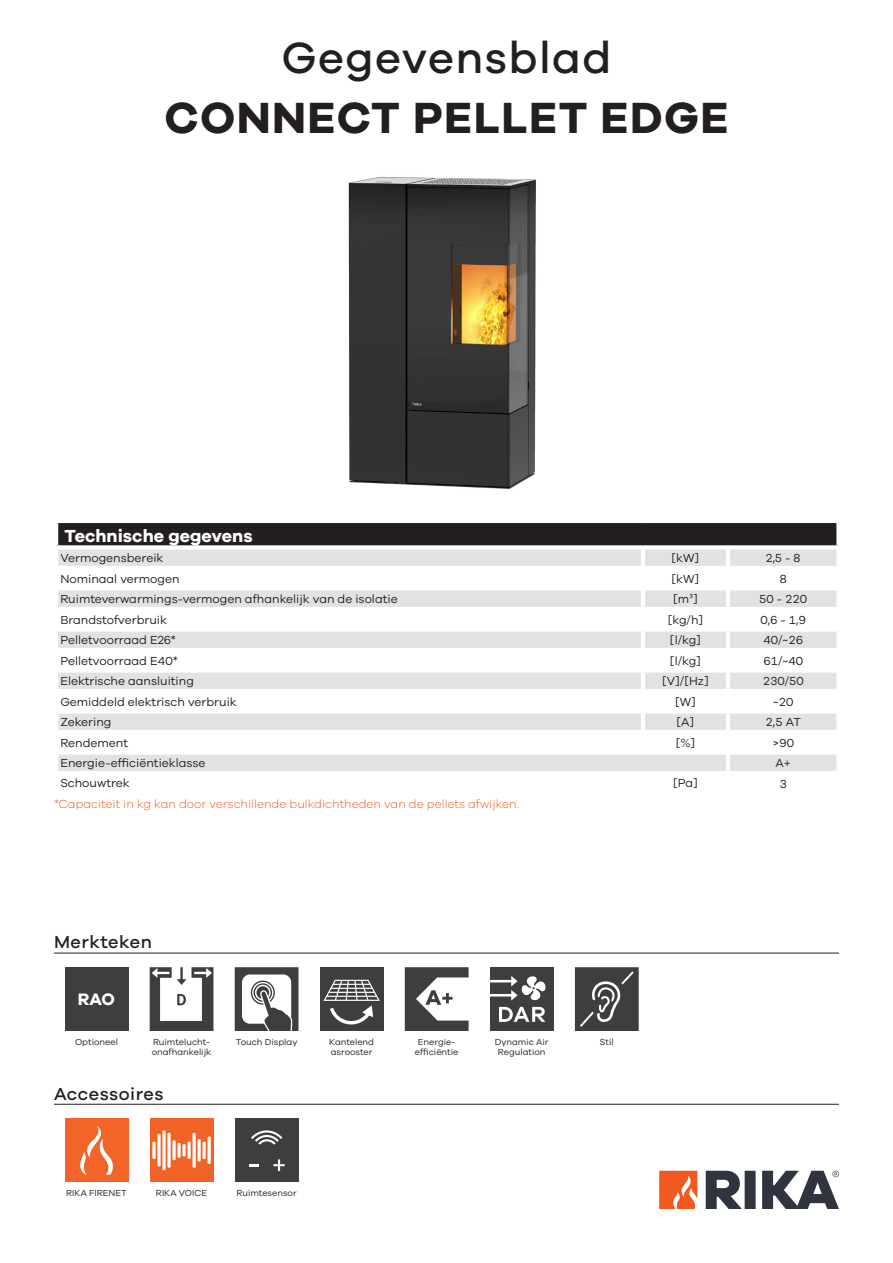
<style>
.page{position:relative;width:893px;height:1263px;background:#fff}
.page>*{position:absolute;margin:0;border:0;box-sizing:border-box;transform-origin:0 0}
.CH_-_CoverHeader{font:700 45px "Galano Grotesque";letter-spacing:.03em;color:#231f20}
.Datenblatt_Schriftzu{font:500 45px "Galano Grotesque";letter-spacing:.03em;color:#231f20}
.H2_-_SubHeader_Fixed{font:500 18px "Galano Grotesque";letter-spacing:.03em;color:#231f20}
.Standard_Header_left{font:700 18px "Galano Grotesque";color:#fff}
.t1{font:700 17.1px "Galano Grotesque";color:#fff}
.Standard_BodyText{font:12px "Galano Grotesque";color:#231f20}
.t2{font:300 12px "Galano Grotesque";color:#f15921}
.Standard_Data{font:12px "Galano Grotesque";color:#231f20}
.Standard_BodyText-2{font:9px/10.8px "Galano Grotesque";color:#231f20}
.s1{font-family:"Minion Pro"}
</style>
<div class="page">
<hr style="left:54px;top:953px;width:785px;height:1px;background:#231f20">
<div style="left:65px;top:967px;width:63px;height:64px;background:#3e3e3f"></div>
<svg style="left:150px;top:967px;width:63px;height:64px"></svg>
<svg style="left:235px;top:967px;width:63px;height:64px"></svg>
<div style="left:320px;top:967px;width:64px;height:64px;background:#3e3e3f"></div>
<svg style="left:323px;top:980px;width:57px;height:44px"></svg>
<svg style="left:405px;top:967px;width:64px;height:64px"></svg>
<div style="left:490px;top:967px;width:64px;height:64px;background:#3e3e3f"></div>
<svg style="left:490px;top:976px;width:55px;height:46px"></svg>
<svg style="left:575px;top:967px;width:64px;height:64px;background:#535354"></svg>
<hr style="left:54px;top:1104px;width:785px;height:1px;background:#231f20">
<div style="left:65px;top:1118px;width:63px;height:64px;background:#f26428"></div>
<svg style="left:80px;top:1126px;width:33px;height:49px"></svg>
<div style="left:150px;top:1118px;width:63px;height:64px;background:#f16327"></div>
<svg style="left:152px;top:1141px;width:4px;height:18px"></svg>
<svg style="left:157px;top:1134px;width:4px;height:32px"></svg>
<svg style="left:162px;top:1130px;width:4px;height:40px"></svg>
<svg style="left:167px;top:1133px;width:4px;height:35px"></svg>
<svg style="left:172px;top:1140px;width:4px;height:20px"></svg>
<svg style="left:177px;top:1143px;width:4px;height:15px"></svg>
<svg style="left:182px;top:1144px;width:4px;height:12px"></svg>
<svg style="left:187px;top:1141px;width:4px;height:18px"></svg>
<svg style="left:192px;top:1133px;width:4px;height:35px"></svg>
<hr style="left:198px;top:1139px;width:3px;height:22px;background:#fff">
<hr style="left:203px;top:1141px;width:3px;height:18px;background:#fff">
<hr style="left:208px;top:1136px;width:3px;height:28px;background:#fff">
<div style="left:235px;top:1118px;width:63px;height:64px;background:#3e3e3f"></div>
<svg style="left:250px;top:1164px;width:9px;height:2px"></svg>
<svg style="left:273px;top:1159px;width:12px;height:12px"></svg>
<svg style="left:251px;top:1130px;width:32px;height:15px"></svg>
<div style="left:56px;top:521px;width:782px;height:26px;background:#231f20"></div>
<div style="left:58px;top:549px;width:778px;height:17px;background:#e1e2e4"></div>
<svg style="left:58px;top:591px;width:778px;height:180px;fill:#e1e2e4"></svg>
<hr style="left:54px;top:519px;width:589px;height:4px;background:#fff">
<hr style="left:54px;top:523px;width:4px;height:22px;background:#fff">
<hr style="left:643px;top:519px;width:85px;height:4px;background:#fff">
<hr style="left:728px;top:519px;width:113px;height:4px;background:#fff">
<div style="left:836px;top:523px;width:5px;height:22px;background:#fff"></div>
<svg style="left:56px;top:545px;width:587px;height:2px"></svg>
<svg style="left:643px;top:545px;width:85px;height:2px"></svg>
<hr style="left:641px;top:549px;width:4px;height:17px;background:#fff">
<svg style="left:728px;top:545px;width:111px;height:2px"></svg>
<hr style="left:726px;top:549px;width:4px;height:17px;background:#fff">
<hr style="left:641px;top:591px;width:4px;height:16px;background:#fff">
<hr style="left:726px;top:591px;width:4px;height:16px;background:#fff">
<hr style="left:54px;top:607px;width:589px;height:4px;background:#fff">
<hr style="left:643px;top:607px;width:85px;height:4px;background:#fff">
<hr style="left:641px;top:611px;width:4px;height:16px;background:#fff">
<hr style="left:728px;top:607px;width:113px;height:4px;background:#fff">
<hr style="left:726px;top:611px;width:4px;height:16px;background:#fff">
<div style="left:54px;top:627px;width:589px;height:5px;background:#fff"></div>
<div style="left:643px;top:627px;width:85px;height:5px;background:#fff"></div>
<hr style="left:641px;top:632px;width:4px;height:16px;background:#fff">
<div style="left:728px;top:627px;width:113px;height:5px;background:#fff"></div>
<hr style="left:726px;top:632px;width:4px;height:16px;background:#fff">
<hr style="left:54px;top:648px;width:589px;height:4px;background:#fff">
<hr style="left:643px;top:648px;width:85px;height:4px;background:#fff">
<hr style="left:641px;top:652px;width:4px;height:16px;background:#fff">
<hr style="left:728px;top:648px;width:113px;height:4px;background:#fff">
<hr style="left:726px;top:652px;width:4px;height:16px;background:#fff">
<div style="left:54px;top:668px;width:589px;height:5px;background:#fff"></div>
<div style="left:643px;top:668px;width:85px;height:5px;background:#fff"></div>
<hr style="left:641px;top:673px;width:4px;height:16px;background:#fff">
<div style="left:728px;top:668px;width:113px;height:5px;background:#fff"></div>
<hr style="left:726px;top:673px;width:4px;height:16px;background:#fff">
<hr style="left:54px;top:689px;width:589px;height:4px;background:#fff">
<hr style="left:643px;top:689px;width:85px;height:4px;background:#fff">
<hr style="left:641px;top:693px;width:4px;height:16px;background:#fff">
<hr style="left:728px;top:689px;width:113px;height:4px;background:#fff">
<hr style="left:726px;top:693px;width:4px;height:16px;background:#fff">
<div style="left:54px;top:709px;width:589px;height:5px;background:#fff"></div>
<div style="left:643px;top:709px;width:85px;height:5px;background:#fff"></div>
<hr style="left:641px;top:714px;width:4px;height:16px;background:#fff">
<div style="left:728px;top:709px;width:113px;height:5px;background:#fff"></div>
<hr style="left:726px;top:714px;width:4px;height:16px;background:#fff">
<hr style="left:54px;top:730px;width:589px;height:4px;background:#fff">
<hr style="left:643px;top:730px;width:87px;height:4px;background:#fff">
<hr style="left:641px;top:734px;width:4px;height:16px;background:#fff">
<hr style="left:726px;top:734px;width:4px;height:16px;background:#fff">
<div style="left:54px;top:750px;width:589px;height:5px;background:#fff"></div>
<div style="left:643px;top:750px;width:85px;height:5px;background:#fff"></div>
<div style="left:728px;top:750px;width:113px;height:5px;background:#fff"></div>
<hr style="left:726px;top:755px;width:4px;height:16px;background:#fff">
<hr style="left:730px;top:730px;width:106px;height:4px;background:#fff">
<svg style="left:659px;top:1171px;width:38px;height:38px"></svg>
<svg style="left:706px;top:1171px;width:133px;height:38px"></svg>
<img style="left:348px;top:176px;width:188px;height:313px">
<p class="Datenblatt_Schriftzu" style="left:282px;top:30px;width:331px">Gegevensblad</p>
<p class="CH_-_CoverHeader" style="left:164px;top:90px;width:566px">CONNECT PELLET EDGE</p>
<p class="Standard_Header_left" style="left:65px;top:524px;width:190px">Technische gegevens</p>
<p class="Standard_BodyText" style="left:60px;top:551px;width:105px">Vermogensbereik</p>
<p class="Standard_BodyText" style="left:672px;top:551px;width:29px">[kW]</p>
<p class="Standard_BodyText" style="left:766px;top:551px;width:35px">2,5 - 8</p>
<p class="Standard_BodyText" style="left:60px;top:571px;width:121px">Nominaal vermogen</p>
<p class="Standard_BodyText" style="left:672px;top:571px;width:29px">[kW]</p>
<p class="Standard_BodyText" style="left:780px;top:571px;width:8px">8</p>
<p class="Standard_BodyText" style="left:60px;top:592px;width:339px">Ruimteverwarmings-vermogen afhankelijk van de isolatie</p>
<p class="Standard_BodyText" style="left:673px;top:592px;width:26px">[m<span class="s1">³</span>]</p>
<p class="Standard_Data" style="left:759px;top:592px;width:49px">50 - 220</p>
<p class="Standard_BodyText" style="left:60px;top:612px;width:108px">Brandstofverbruik</p>
<p class="Standard_BodyText" style="left:668px;top:612px;width:37px">[kg/h]</p>
<p class="Standard_Data" style="left:760px;top:612px;width:47px">0,6 - 1,9</p>
<p class="Standard_BodyText" style="left:60px;top:633px;width:117px">Pelletvoorraad E26*</p>
<p class="Standard_BodyText" style="left:670px;top:633px;width:33px">[l/kg]</p>
<p class="Standard_Data" style="left:764px;top:633px;width:41px">40/~26</p>
<p class="Standard_BodyText" style="left:60px;top:653px;width:119px">Pelletvoorraad E40*</p>
<p class="Standard_BodyText" style="left:670px;top:653px;width:33px">[l/kg]</p>
<p class="Standard_Data" style="left:764px;top:653px;width:41px">61/~40</p>
<p class="Standard_BodyText" style="left:60px;top:674px;width:135px">Elektrische aansluiting</p>
<p class="Standard_BodyText" style="left:662px;top:674px;width:48px">[V]/[Hz]</p>
<p class="Standard_Data" style="left:763px;top:674px;width:43px">230/50</p>
<p class="Standard_BodyText" style="left:60px;top:694px;width:178px">Gemiddeld elektrisch verbruik</p>
<p class="Standard_BodyText" style="left:675px;top:694px;width:22px">[W]</p>
<p class="Standard_Data" style="left:773px;top:694px;width:22px">~20</p>
<p class="Standard_BodyText" style="left:60px;top:715px;width:53px">Zekering</p>
<p class="Standard_BodyText" style="left:677px;top:715px;width:19px">[A]</p>
<p class="Standard_Data" style="left:766px;top:715px;width:37px">2,5 AT</p>
<p class="Standard_BodyText" style="left:60px;top:735px;width:69px">Rendement</p>
<p class="Standard_BodyText" style="left:676px;top:735px;width:21px">[%]</p>
<p class="Standard_Data" style="left:772px;top:735px;width:23px">&gt;90</p>
<p class="Standard_BodyText" style="left:60px;top:756px;width:147px">Energie-efficiëntieklasse</p>
<p class="Standard_BodyText" style="left:776px;top:756px;width:17px">A+</p>
<p class="Standard_BodyText" style="left:60px;top:775px;width:71px">Schouwtrek</p>
<p class="Standard_BodyText" style="left:673px;top:775px;width:26px">[Pa]</p>
<p class="Standard_BodyText" style="left:780px;top:776px;width:9px">3</p>
<p class="t2" style="left:54px;top:796px;width:467px">*Capaciteit in kg kan door verschillende bulkdichtheden van de pellets afwijken.</p>
<p class="H2_-_SubHeader_Fixed" style="left:54px;top:931px;width:99px">Merkteken</p>
<p class="t1" style="left:78px;top:989px;width:39px">RAO</p>
<p class="Standard_BodyText-2" style="left:75px;top:1036px;width:44px">Optioneel</p>
<p class="Standard_BodyText-2" style="left:152px;top:1036px;width:61px">Ruimtelucht&shy;onafhankelijk</p>
<p class="Standard_BodyText-2" style="left:236px;top:1036px;width:63px">Touch Display</p>
<p class="Standard_BodyText-2" style="left:329px;top:1036px;width:46px">Kantelend asrooster</p>
<p class="Standard_BodyText-2" style="left:415px;top:1036px;width:45px;text-align:center">Energie&shy;efficiëntie</p>
<p class="Standard_BodyText-2" style="left:495px;top:1036px;width:55px;text-align:center">Dynamic Air<br>Regulation</p>
<p class="Standard_BodyText-2" style="left:600px;top:1036px;width:15px">Stil</p>
<p class="H2_-_SubHeader_Fixed" style="left:54px;top:1083px;width:111px">Accessoires</p>
<p class="Standard_BodyText-2" style="left:66px;top:1187px;width:62px">RIKA FIRENET</p>
<p class="Standard_BodyText-2" style="left:156px;top:1187px;width:53px">RIKA VOICE</p>
<p class="Standard_BodyText-2" style="left:236px;top:1187px;width:62px">Ruimtesensor</p>
</div>
